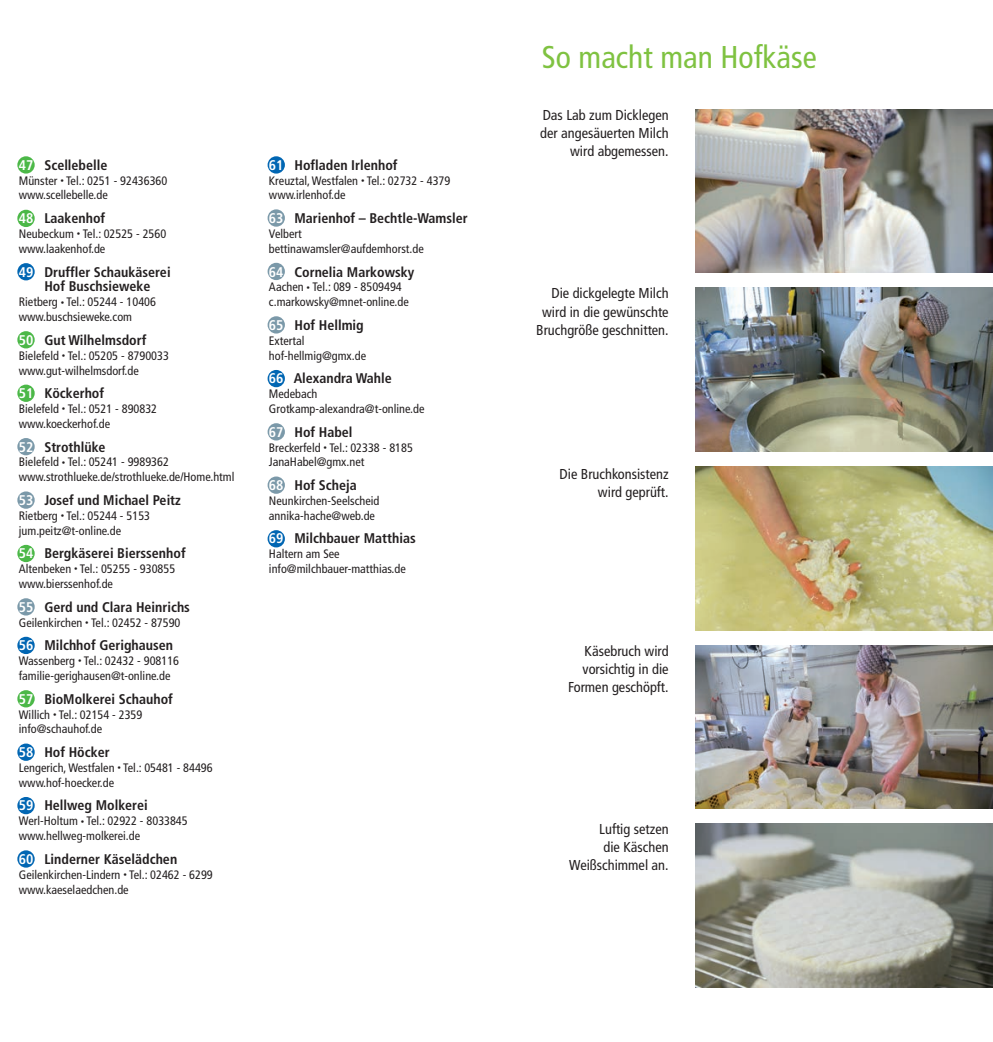
<style>
.page{position:relative;width:993px;height:1042px;background:#fff}
.page>*{position:absolute;margin:0;border:0;box-sizing:border-box;transform-origin:0 0}
.t1{font:condensed 31.5px "Frutiger";color:#7fc241}
.t2{font:condensed 14.35px/18.2px "Frutiger";color:#231f20;text-align:right}
.t3{font:700 condensed 14px/14.9px "Frutiger";color:#231f20;text-align:center}
.t4{font:condensed 12.25px/14.9px "Frutiger";color:#231f20}
.s1{color:#fff}
.s2{font-size:7px}
</style>
<div class="page">
<div style="left:267px;top:156px;width:18px;height:18px;background:#0166b3;border-radius:50%"></div>
<div style="left:17px;top:491px;width:18px;height:18px;background:#7b99a9;border-radius:50%"></div>
<div style="left:17px;top:545px;width:18px;height:17px;background:#4cb848;border-radius:50%"></div>
<div style="left:17px;top:598px;width:18px;height:17px;background:#7b99a9;border-radius:50%"></div>
<div style="left:17px;top:637px;width:18px;height:17px;background:#0166b3;border-radius:50%"></div>
<div style="left:17px;top:743px;width:18px;height:18px;background:#0166b3;border-radius:50%"></div>
<div style="left:17px;top:850px;width:18px;height:17px;background:#0166b3;border-radius:50%"></div>
<div style="left:17px;top:797px;width:18px;height:17px;background:#0166b3;border-radius:50%"></div>
<div style="left:17px;top:690px;width:18px;height:17px;background:#4cb848;border-radius:50%"></div>
<div style="left:267px;top:209px;width:18px;height:18px;background:#7b99a9;border-radius:50%"></div>
<div style="left:267px;top:263px;width:18px;height:17px;background:#7b99a9;border-radius:50%"></div>
<div style="left:267px;top:316px;width:18px;height:17px;background:#7b99a9;border-radius:50%"></div>
<div style="left:267px;top:370px;width:18px;height:17px;background:#0166b3;border-radius:50%"></div>
<div style="left:267px;top:423px;width:18px;height:17px;background:#7b99a9;border-radius:50%"></div>
<div style="left:267px;top:476px;width:18px;height:18px;background:#7b99a9;border-radius:50%"></div>
<div style="left:267px;top:530px;width:18px;height:17px;background:#0166b3;border-radius:50%"></div>
<div style="left:17px;top:156px;width:18px;height:18px;background:#4cb848;border-radius:50%"></div>
<div style="left:17px;top:210px;width:18px;height:17px;background:#4cb848;border-radius:50%"></div>
<div style="left:17px;top:263px;width:18px;height:17px;background:#0166b3;border-radius:50%"></div>
<div style="left:17px;top:331px;width:18px;height:17px;background:#4cb848;border-radius:50%"></div>
<div style="left:17px;top:385px;width:18px;height:17px;background:#4cb848;border-radius:50%"></div>
<div style="left:17px;top:438px;width:18px;height:17px;background:#7b99a9;border-radius:50%"></div>
<img style="left:695px;top:109px;width:297px;height:164px">
<img style="left:695px;top:288px;width:297px;height:163px">
<img style="left:695px;top:466px;width:297px;height:164px">
<img style="left:695px;top:645px;width:297px;height:164px">
<img style="left:695px;top:823px;width:297px;height:164px">
<p class="t3" style="left:19px;top:159px;width:90px"><span class="s1">47</span> Scellebelle</p>
<p class="t4" style="left:19px;top:174px;width:150px">Münster <span class="s2">•</span> Tel.: 0251 - 92436360 www.scellebelle.de</p>
<p class="t3" style="left:19px;top:212px;width:88px"><span class="s1">48</span> Laakenhof</p>
<p class="t4" style="left:19px;top:227px;width:149px">Neubeckum <span class="s2">•</span> Tel.: 02525 - 2560 www.laakenhof.de</p>
<p class="t3" style="left:19px;top:265px;width:153px"><span class="s1">49</span> Druffler Schaukäserei<br>Hof Buschsieweke</p>
<p class="t4" style="left:19px;top:295px;width:139px">Rietberg <span class="s2">•</span> Tel.: 05244 - 10406 www.buschsieweke.com</p>
<p class="t3" style="left:19px;top:334px;width:129px"><span class="s1">50</span> Gut Wilhelmsdorf</p>
<p class="t4" style="left:19px;top:349px;width:151px">Bielefeld <span class="s2">•</span> Tel.: 05205 - 8790033 www.gut-wilhelmsdorf.de</p>
<p class="t3" style="left:19px;top:387px;width:87px"><span class="s1">51</span> Köckerhof</p>
<p class="t4" style="left:19px;top:402px;width:140px">Bielefeld <span class="s2">•</span> Tel.: 0521 - 890832 www.koeckerhof.de</p>
<p class="t3" style="left:19px;top:440px;width:88px"><span class="s1">52</span> Strothlüke</p>
<p class="t4" style="left:19px;top:456px;width:217px">Bielefeld <span class="s2">•</span> Tel.: 05241 - 9989362 www.strothlueke.de/strothlueke.de/Home.html</p>
<p class="t3" style="left:19px;top:494px;width:163px"><span class="s1">53</span> Josef und Michael Peitz</p>
<p class="t4" style="left:19px;top:509px;width:133px">Rietberg <span class="s2">•</span> Tel.: 05244 - 5153 jum.peitz@t-online.de</p>
<p class="t3" style="left:19px;top:547px;width:168px"><span class="s1">54</span> Bergkäserei Bierssenhof</p>
<p class="t4" style="left:19px;top:562px;width:158px">Altenbeken <span class="s2">•</span> Tel.: 05255 - 930855 www.bierssenhof.de</p>
<p class="t3" style="left:19px;top:600px;width:172px"><span class="s1">55</span> Gerd und Clara Heinrichs</p>
<p class="t4" style="left:19px;top:616px;width:163px">Geilenkirchen <span class="s2">•</span> Tel.: 02452 - 87590</p>
<p class="t3" style="left:19px;top:639px;width:156px"><span class="s1">56</span> Milchhof Gerighausen</p>
<p class="t4" style="left:19px;top:654px;width:162px">Wassenberg <span class="s2">•</span> Tel.: 02432 - 908116 familie-gerighausen@t-online.de</p>
<p class="t3" style="left:19px;top:692px;width:155px"><span class="s1">57</span> BioMolkerei Schauhof</p>
<p class="t4" style="left:19px;top:708px;width:125px">Willich <span class="s2">•</span> Tel.: 02154 - 2359 info@schauhof.de</p>
<p class="t3" style="left:19px;top:746px;width:92px"><span class="s1">58</span> Hof Höcker</p>
<p class="t4" style="left:19px;top:761px;width:195px">Lengerich, Westfalen <span class="s2">•</span> Tel.: 05481 - 84496 www.hof-hoecker.de</p>
<p class="t3" style="left:19px;top:799px;width:130px"><span class="s1">59</span> Hellweg Molkerei</p>
<p class="t4" style="left:19px;top:814px;width:170px">Werl-Holtum <span class="s2">•</span> Tel.: 02922 - 8033845 www.hellweg-molkerei.de</p>
<p class="t3" style="left:19px;top:852px;width:160px"><span class="s1">60</span> Linderner Käselädchen</p>
<p class="t4" style="left:19px;top:868px;width:195px">Geilenkirchen-Lindern <span class="s2">•</span> Tel.: 02462 - 6299 www.kaeselaedchen.de</p>
<p class="t3" style="left:269px;top:159px;width:130px"><span class="s1">61</span> Hofladen Irlenhof</p>
<p class="t4" style="left:269px;top:174px;width:183px">Kreuztal, Westfalen <span class="s2">•</span> Tel.: 02732 - 4379 www.irlenhof.de</p>
<p class="t3" style="left:269px;top:212px;width:200px"><span class="s1">63</span> Marienhof – Bechtle-Wamsler</p>
<p class="t4" style="left:269px;top:227px;width:156px">Velbert bettinawamsler@aufdemhorst.de</p>
<p class="t3" style="left:269px;top:265px;width:147px"><span class="s1">64</span> Cornelia Markowsky</p>
<p class="t4" style="left:269px;top:281px;width:141px">Aachen <span class="s2">•</span> Tel.: 089 - 8509494 c.markowsky@mnet-online.de</p>
<p class="t3" style="left:269px;top:319px;width:96px"><span class="s1">65</span> Hof Hellmig</p>
<p class="t4" style="left:269px;top:334px;width:99px">Extertal hof-hellmig@gmx.de</p>
<p class="t3" style="left:269px;top:372px;width:124px"><span class="s1">66</span> Alexandra Wahle</p>
<p class="t4" style="left:269px;top:387px;width:157px">Medebach<br>Grotkamp-alexandra@t-online.de</p>
<p class="t3" style="left:269px;top:425px;width:85px"><span class="s1">67</span> Hof Habel</p>
<p class="t4" style="left:269px;top:441px;width:145px">Breckerfeld <span class="s2">•</span> Tel.: 02338 - 8185<br>JanaHabel@gmx.net</p>
<p class="t3" style="left:269px;top:479px;width:89px"><span class="s1">68</span> Hof Scheja</p>
<p class="t4" style="left:269px;top:494px;width:112px">Neunkirchen-Seelscheid annika-hache@web.de</p>
<p class="t3" style="left:269px;top:532px;width:148px"><span class="s1">69</span> Milchbauer Matthias</p>
<p class="t4" style="left:269px;top:547px;width:138px">Haltern am See info@milchbauer-matthias.de</p>
<h1 class="t1" style="left:541px;top:45px;width:276px">So macht man Hofkäse</h1>
<p class="t2" style="left:540px;top:107px;width:130px">Das Lab zum Dicklegen der angesäuerten Milch wird abgemessen.</p>
<p class="t2" style="left:536px;top:285px;width:134px">Die dickgelegte Milch wird in die gewünschte<br>Bruchgröße geschnitten.</p>
<p class="t2" style="left:559px;top:466px;width:110px">Die Bruchkonsistenz wird geprüft.</p>
<p class="t2" style="left:568px;top:642px;width:102px">Käsebruch wird vorsichtig in die<br>Formen geschöpft.</p>
<p class="t2" style="left:569px;top:821px;width:101px">Luftig setzen<br>die Käschen<br>Weißschimmel an.</p>
</div>
